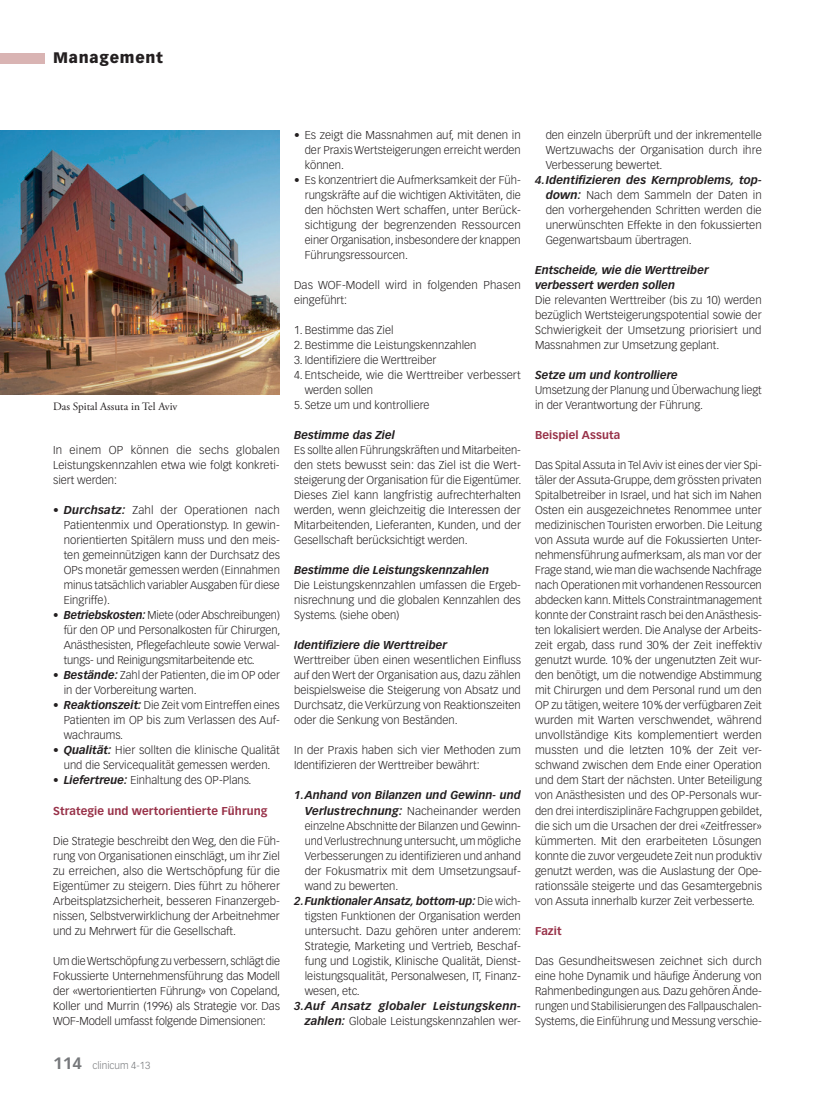
<style>
.page{position:relative;width:815px;height:1099px;background:#fff}
.page>*{position:absolute;margin:0;border:0;box-sizing:border-box;transform-origin:0 0}
.t1{font:900 15px "Vectora LT Std";letter-spacing:.05em;color:#231f20}
.t2{font:300 11.25px/15px "Vectora LT Std";color:#231f20;text-align:justify}
.t3{font:italic 700 11.25px/15px "Vectora LT Std";color:#231f20}
.t4{font:700 11.25px "Vectora LT Std";letter-spacing:.005em;color:#983249}
.t5{font:11.25px "Adobe Garamond Pro";color:#231f20}
.t6{font:300 10px "Vectora LH";color:#76787b}
.s1{font-weight:700;font-style:italic}
.s2{font-weight:700;font-size:16.25px}
.s3{font-weight:300;font-style:normal}
</style>
<div class="page">
<div style="left:0;top:53px;width:45px;height:10px;background:#d9b4b3"></div>
<img style="left:0;top:130px;width:280px;height:264px">
<h1 class="t1" style="left:53px;top:49px;width:111px">Management</h1>
<p class="t5" style="left:53px;top:399px;width:126px">Das Spital Assuta in Tel Aviv</p>
<p class="t2" style="left:53px;top:443px;width:228px">In einem OP können die sechs globalen Leistungskennzahlen etwa wie folgt konkreti&shy;siert werden:</p>
<p class="t2" style="left:64px;top:503px;width:218px;text-indent:-11px"><span class="s1">• Durchsatz:</span> Zahl der Operationen nach Patientenmix und Operationstyp. In gewin&shy;norientierten Spitälern muss und den meis&shy;ten gemeinnützigen kann der Durchsatz des OPs monetär gemessen werden (Einnahmen minus tatsächlich variabler Ausgaben für diese Eingriffe).</p>
<p class="t2" style="left:64px;top:608px;width:218px;text-indent:-11px"><span class="s1">• Betriebskosten:</span> Miete (oder Abschreibungen) für den OP und Personalkosten für Chirurgen, Anästhesisten, Pflegefachleute sowie Verwal&shy;tungs- und Reinigungsmitarbeitende etc.</p>
<p class="t2" style="left:64px;top:668px;width:218px;text-indent:-11px"><span class="s1">• Bestände:</span> Zahl der Patienten, die im OP oder in der Vorbereitung warten.</p>
<p class="t2" style="left:64px;top:698px;width:218px;text-indent:-11px"><span class="s1">• Reaktionszeit:</span> Die Zeit vom Eintreffen eines Patienten im OP bis zum Verlassen des Auf&shy;wachraums.</p>
<p class="t2" style="left:53px;top:743px;width:228px;text-align:center"><span class="s1">• Qualität:</span> Hier sollten die klinische Qualität und die Servicequalität gemessen werden.</p>
<p class="t2" style="left:53px;top:773px;width:200px"><span class="s1">• Liefertreue:</span> Einhaltung des OP-Plans.</p>
<p class="t4" style="left:53px;top:803px;width:216px">Strategie und wertorientierte Führung</p>
<p class="t2" style="left:53px;top:833px;width:228px">Die Strategie beschreibt den Weg, den die Füh&shy;rung von Organisationen einschlägt, um ihr Ziel zu erreichen, also die Wertschöpfung für die Eigentümer zu steigern. Dies führt zu höherer Arbeitsplatzsicherheit, besseren Finanzergeb&shy;nissen, Selbstverwirklichung der Arbeitnehmer und zu Mehrwert für die Gesellschaft.</p>
<p class="t2" style="left:53px;top:953px;width:229px">Um die Wertschöpfung zu verbessern, schlägt die Fokussierte Unternehmensführung das Modell der «wertorientierten Führung» von Copeland, Koller und Murrin (1996) als Strategie vor. Das WOF-Modell umfasst folgende Dimensionen:</p>
<p class="t6" style="left:53px;top:1059px;width:99px"><span class="s2">114</span> clinicum 4-13</p>
<p class="t2" style="left:305px;top:128px;width:218px;text-indent:-11px"><span class="s1">•</span> Es zeigt die Massnahmen auf, mit denen in der Praxis Wertsteigerungen erreicht werden können.</p>
<p class="t2" style="left:305px;top:173px;width:218px;text-indent:-11px"><span class="s1">•</span> Es konzentriert die Aufmerksamkeit der Füh&shy;rungskräfte auf die wichtigen Aktivitäten, die den höchsten Wert schaffen, unter Berück&shy;sichtigung der begrenzenden Ressourcen einer Organisation, insbesondere der knappen Führungsressourcen.</p>
<p class="t2" style="left:294px;top:278px;width:228px">Das WOF-Modell wird in folgenden Phasen eingeführt:</p>
<p class="t2" style="left:294px;top:323px;width:101px">1. Bestimme das Ziel</p>
<p class="t2" style="left:294px;top:338px;width:184px">2. Bestimme die Leistungskennzahlen</p>
<p class="t2" style="left:294px;top:353px;width:144px">3. Identifiziere die Werttreiber</p>
<p class="t2" style="left:305px;top:368px;width:217px;text-indent:-11px">4. Entscheide, wie die Werttreiber verbessert werden sollen</p>
<p class="t2" style="left:294px;top:398px;width:137px">5. Setze um und kontrolliere</p>
<p class="t3" style="left:294px;top:428px;width:102px">Bestimme das Ziel</p>
<p class="t2" style="left:294px;top:443px;width:229px">Es sollte allen Führungskräften und Mitarbeiten&shy;den stets bewusst sein: das Ziel ist die Wert&shy;steigerung der Organisation für die Eigentümer.<br>Dieses Ziel kann langfristig aufrechterhalten werden, wenn gleichzeitig die Interessen der Mitarbeitenden, Lieferanten, Kunden, und der Gesellschaft berücksichtigt werden.</p>
<p class="t3" style="left:294px;top:563px;width:197px">Bestimme die Leistungskennzahlen</p>
<p class="t2" style="left:294px;top:578px;width:228px">Die Leistungskennzahlen umfassen die Ergeb&shy;nisrechnung und die globalen Kennzahlen des Systems. (siehe oben)</p>
<p class="t3" style="left:294px;top:638px;width:155px">Identifiziere die Werttreiber</p>
<p class="t2" style="left:294px;top:653px;width:228px">Werttreiber üben einen wesentlichen Einfluss auf den Wert der Organisation aus, dazu zählen beispielsweise die Steigerung von Absatz und Durchsatz, die Verkürzung von Reaktionszeiten oder die Senkung von Beständen.</p>
<p class="t2" style="left:294px;top:743px;width:228px">In der Praxis haben sich vier Methoden zum<br>Identifizieren der Werttreiber bewährt:</p>
<p class="t3" style="left:294px;top:788px;width:228px">1.Anhand von Bilanzen und Gewinn- und</p>
<p class="t2" style="left:305px;top:803px;width:218px"><span class="s1">Verlustrechnung:</span> Nacheinander werden</p>
<p class="t2" style="left:305px;top:818px;width:217px">einzelne Abschnitte der Bilanzen und Gewinn-</p>
<p class="t2" style="left:305px;top:833px;width:218px">und Verlustrechnung untersucht, um mögliche</p>
<p class="t2" style="left:305px;top:848px;width:218px">Verbesserungen zu identifizieren und anhand</p>
<p class="t2" style="left:305px;top:863px;width:218px">der Fokusmatrix mit dem Umsetzungsauf-</p>
<p class="t2" style="left:305px;top:878px;width:95px">wand zu bewerten.</p>
<p class="t3" style="left:294px;top:893px;width:228px">2.Funktionaler Ansatz, bottom-up: <span class="s3">Die wich-</span></p>
<p class="t2" style="left:305px;top:908px;width:218px">tigsten Funktionen der Organisation werden</p>
<p class="t2" style="left:305px;top:923px;width:218px">untersucht. Dazu gehören unter anderem:</p>
<p class="t2" style="left:305px;top:938px;width:218px">Strategie, Marketing und Vertrieb, Beschaf-</p>
<p class="t2" style="left:305px;top:953px;width:218px">fung und Logistik, Klinische Qualität, Dienst-</p>
<p class="t2" style="left:305px;top:968px;width:218px">leistungsqualität, Personalwesen, IT, Finanz-</p>
<p class="t2" style="left:305px;top:983px;width:56px">wesen, etc.</p>
<p class="t3" style="left:294px;top:998px;width:228px;text-align:right">3.Auf Ansatz globaler Leistungskenn&shy;zahlen: <span class="s3">Globale Leistungskennzahlen wer-</span></p>
<p class="t2" style="left:546px;top:128px;width:218px">den einzeln überprüft und der inkrementelle Wertzuwachs der Organisation durch ihre Verbesserung bewertet.</p>
<p class="t2" style="left:546px;top:173px;width:218px;text-indent:-11px"><span class="s1">4.Identifizieren des Kernproblems, top&shy;down:</span> Nach dem Sammeln der Daten in den vorhergehenden Schritten werden die unerwünschten Effekte in den fokussierten Gegenwartsbaum übertragen.</p>
<p class="t3" style="left:535px;top:263px;width:175px">Entscheide, wie die Werttreiber verbessert werden sollen</p>
<p class="t2" style="left:535px;top:293px;width:228px">Die relevanten Werttreiber (bis zu 10) werden bezüglich Wertsteigerungspotential sowie der Schwierigkeit der Umsetzung priorisiert und Massnahmen zur Umsetzung geplant.</p>
<p class="t3" style="left:535px;top:368px;width:144px">Setze um und kontrolliere</p>
<p class="t2" style="left:535px;top:383px;width:228px">Umsetzung der Planung und Überwachung liegt in der Verantwortung der Führung.</p>
<p class="t4" style="left:535px;top:428px;width:87px">Beispiel Assuta</p>
<p class="t2" style="left:535px;top:458px;width:229px">Das Spital Assuta in Tel Aviv ist eines der vier Spi&shy;täler der Assuta-Gruppe, dem grössten privaten Spitalbetreiber in Israel, und hat sich im Nahen Osten ein ausgezeichnetes Renommee unter medizinischen Touristen erworben. Die Leitung von Assuta wurde auf die Fokussierten Unter&shy;nehmensführung aufmerksam, als man vor der Frage stand, wie man die wachsende Nachfrage nach Operationen mit vorhandenen Ressourcen abdecken kann. Mittels Constraintmanagement konnte der Constraint rasch bei den Anästhesis&shy;ten lokalisiert werden. Die Analyse der Arbeits&shy;zeit ergab, dass rund 30% der Zeit ineffektiv genutzt wurde. 10% der ungenutzten Zeit wur&shy;den benötigt, um die notwendige Abstimmung mit Chirurgen und dem Personal rund um den OP zu tätigen, weitere 10% der verfügbaren Zeit wurden mit Warten verschwendet, während unvollständige Kits komplementiert werden mussten und die letzten 10% der Zeit ver&shy;schwand zwischen dem Ende einer Operation und dem Start der nächsten. Unter Beteiligung von Anästhesisten und des OP-Personals wur&shy;den drei interdisziplinäre Fachgruppen gebildet, die sich um die Ursachen der drei «Zeitfresser» kümmerten. Mit den erarbeiteten Lösungen konnte die zuvor vergeudete Zeit nun produktiv genutzt werden, was die Auslastung der Ope&shy;rationssäle steigerte und das Gesamtergebnis von Assuta innerhalb kurzer Zeit verbesserte.</p>
<p class="t4" style="left:535px;top:923px;width:28px">Fazit</p>
<p class="t2" style="left:535px;top:953px;width:228px">Das Gesundheitswesen zeichnet sich durch eine hohe Dynamik und häufige Änderung von Rahmenbedingungen aus. Dazu gehören Ände&shy;rungen und Stabilisierungen des Fallpauschalen-Systems, die Einführung und Messung verschie-</p>
</div>
